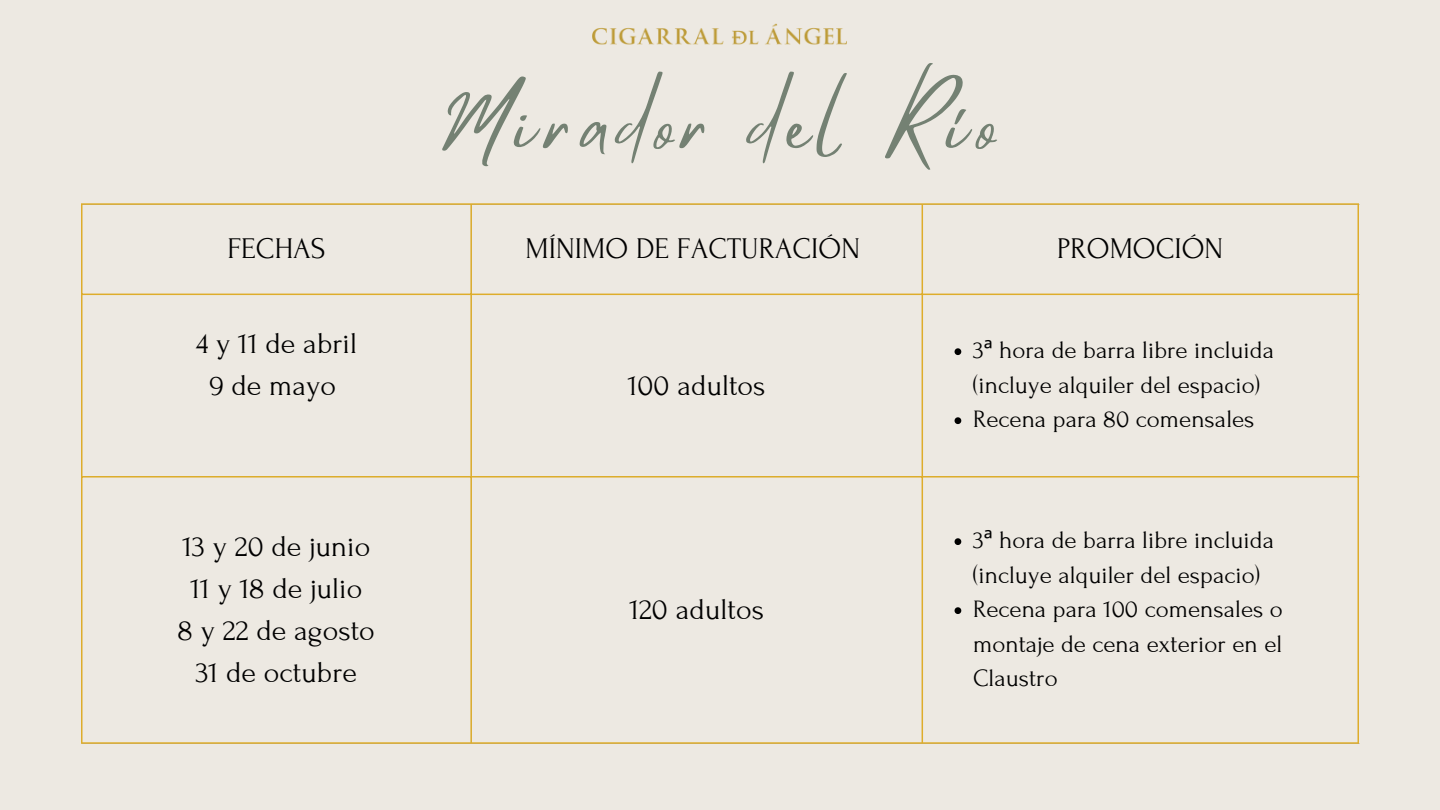
<style>
.page{position:relative;width:1440px;height:810px;background:#ede9e2}
.page>*{position:absolute;margin:0;border:0;box-sizing:border-box;transform-origin:0 0}
.t1{font:74.4px "Mistrully";letter-spacing:.12em;color:#748173}
.t2{font:30px "Forum";color:#000}
.t3{font:25px/34.5px "Forum";color:#000}
.s1{font-family:"Noto Sans"}
</style>
<div class="page">
<img style="left:592px;top:23px;width:255px;height:22px">
<svg style="left:955px;top:348px;width:6px;height:7px"></svg>
<svg style="left:955px;top:417px;width:6px;height:7px"></svg>
<svg style="left:955px;top:538px;width:6px;height:7px"></svg>
<svg style="left:955px;top:607px;width:6px;height:7px"></svg>
<hr style="left:81px;top:205px;width:1px;height:537px;background:#dead2b">
<hr style="left:470px;top:205px;width:2px;height:537px;background:#dead2b">
<hr style="left:922px;top:205px;width:1px;height:537px;background:#dead2b">
<hr style="left:1358px;top:205px;width:1px;height:537px;background:#dead2b">
<hr style="left:81px;top:203px;width:1278px;height:2px;background:#dead2b">
<hr style="left:81px;top:294px;width:1278px;height:1px;background:#dead2b">
<hr style="left:81px;top:476px;width:1278px;height:2px;background:#dead2b">
<hr style="left:81px;top:742px;width:1278px;height:2px;background:#dead2b">
<p class="t1" style="left:445px;top:66px;width:552px">Mirador del Río</p>
<h1 class="t2" style="left:227px;top:232px;width:100px">FECHAS</h1>
<p class="t2" style="left:525px;top:232px;width:336px">MÍNIMO DE FACTURACIÓN</p>
<p class="t2" style="left:1057px;top:232px;width:168px">PROMOCIÓN</p>
<p class="t2" style="left:196px;top:327px;width:163px">4 y 11 de abril</p>
<p class="t2" style="left:209px;top:369px;width:129px">9 de mayo</p>
<p class="t2" style="left:628px;top:369px;width:139px">100 adultos</p>
<p class="t2" style="left:183px;top:531px;width:189px">13 y 20 de junio</p>
<p class="t2" style="left:191px;top:573px;width:173px">11 y 18 de julio</p>
<p class="t2" style="left:178px;top:615px;width:199px">8 y 22 de agosto</p>
<p class="t2" style="left:196px;top:657px;width:163px">31 de octubre</p>
<p class="t2" style="left:629px;top:594px;width:136px">120 adultos</p>
<p class="t3" style="left:973px;top:333px;width:303px">3<span class="s1">ª</span> hora de barra libre incluida (incluye alquiler del espacio)</p>
<p class="t3" style="left:973px;top:402px;width:283px">Recena para 80 comensales</p>
<p class="t3" style="left:973px;top:523px;width:303px">3<span class="s1">ª</span> hora de barra libre incluida (incluye alquiler del espacio)</p>
<p class="t3" style="left:973px;top:592px;width:311px;text-align:justify">Recena para 100 comensales o montaje de cena exterior en el Claustro</p>
</div>
